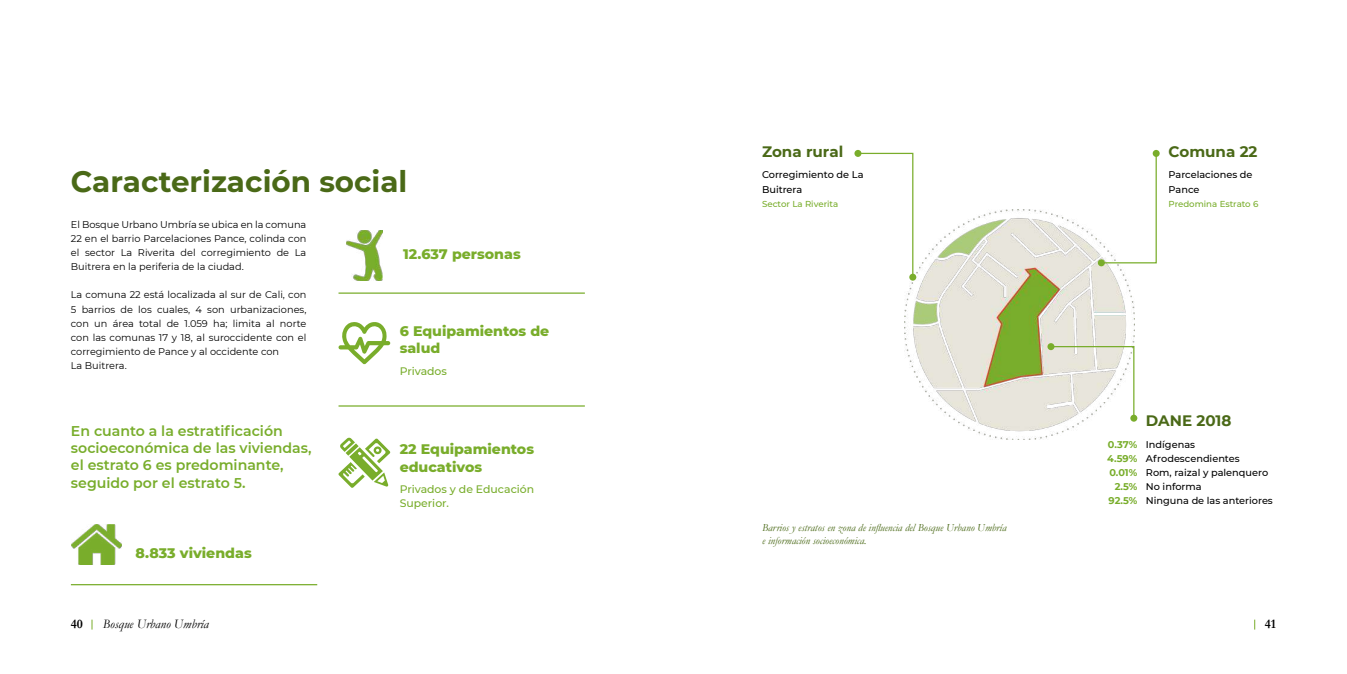
<style>
.page{position:relative;width:1347px;height:674px;background:#fff}
.page>*{position:absolute;margin:0;border:0;box-sizing:border-box;transform-origin:0 0}
.t1{font:700 29.38px "Montserrat";color:#4a6917}
.t2{font:700 15.12px "Montserrat";color:#4a6917}
.t3{font:600 14.12px/17.4px "Montserrat";color:#78ad2b}
.t4{font:800 14.12px/17.4px "Montserrat";color:#79ad2b}
.t5{font:italic 13px "Garamond";color:#000}
.t6{font:700 13px "Garamond";color:#000}
.t7{font:italic 10.88px/13px "Garamond";color:#4a6917}
.t8{font:500 10.88px/14.1px "Montserrat";color:#78ad2b}
.t9{font:9.75px/14.1px "Montserrat";color:#000;text-align:justify}
.t10{font:500 9.75px/14.1px "Montserrat";color:#000}
.t11{font:700 9.75px/14.1px "Montserrat";letter-spacing:-.005em;color:#78ad2b;text-align:right}
.t12{font:500 8.62px "Montserrat";color:#78ad2b}
</style>
<div class="page">
<img style="left:904px;top:209px;width:230px;height:230px">
<img style="left:347px;top:230px;width:35px;height:51px">
<img style="left:72px;top:524px;width:50px;height:40px">
<svg style="left:859px;top:152px;width:55px;height:126px"></svg>
<div style="left:909px;top:273px;width:7px;height:7px;background:#79ad2b;border-radius:50%"></div>
<div style="left:854px;top:150px;width:7px;height:7px;background:#79ad2b;border-radius:50%"></div>
<svg style="left:1049px;top:345px;width:86px;height:74px"></svg>
<div style="left:1130px;top:414px;width:7px;height:7px;background:#79ad2b;border-radius:50%"></div>
<div style="left:1047px;top:343px;width:7px;height:7px;background:#79ad2b;border-radius:50%"></div>
<svg style="left:1100px;top:157px;width:57px;height:107px"></svg>
<div style="left:1152px;top:150px;width:7px;height:7px;background:#79ad2b;border-radius:50%"></div>
<div style="left:1097px;top:259px;width:7px;height:7px;background:#79ad2b;border-radius:50%"></div>
<svg style="left:338px;top:322px;width:52px;height:42px"></svg>
<svg style="left:338px;top:437px;width:52px;height:50px"></svg>
<hr style="left:71px;top:583px;width:246px;height:2px;background:#79ad2b">
<hr style="left:338px;top:292px;width:247px;height:1px;background:#79ad2b">
<hr style="left:338px;top:405px;width:247px;height:1px;background:#79ad2b">
<h1 class="t1" style="left:71px;top:160px;width:338px">Caracterización social</h1>
<p class="t9" style="left:71px;top:217px;width:237px">El Bosque Urbano Umbría se ubica en la comuna 22 en el barrio Parcelaciones Pance, colinda con el sector La Riverita del corregimiento de La Buitrera en la periferia de la ciudad.</p>
<p class="t9" style="left:71px;top:287px;width:237px;text-align:left">La comuna 22 está localizada al sur de Cali, con 5 barrios de los cuales, 4 son urbanizaciones, con un área total de 1.059 ha; limita al norte con las comunas 17 y 18, al suroccidente con el corregimiento de Pance y al occidente con<br>La Buitrera.</p>
<h3 class="t3" style="left:71px;top:421px;width:242px">En cuanto a la estratificación socioeconómica de las viviendas, el estrato 6 es predominante, seguido por el estrato 5.</h3>
<h3 class="t4" style="left:136px;top:543px;width:118px">8.833 viviendas</h3>
<h3 class="t4" style="left:403px;top:244px;width:119px">12.637 personas</h3>
<h3 class="t4" style="left:400px;top:321px;width:151px">6 Equipamientos de salud</h3>
<p class="t8" style="left:400px;top:363px;width:49px">Privados</p>
<h3 class="t4" style="left:400px;top:439px;width:136px">22 Equipamientos educativos</h3>
<p class="t8" style="left:400px;top:481px;width:136px">Privados y de Educación<br>Superior.</p>
<h2 class="t2" style="left:762px;top:141px;width:83px">Zona rural</h2>
<h2 class="t2" style="left:1168px;top:141px;width:90px">Comuna 22</h2>
<p class="t10" style="left:762px;top:167px;width:103px">Corregimiento de La<br>Buitrera</p>
<p class="t10" style="left:1168px;top:167px;width:85px">Parcelaciones de<br>Pance</p>
<p class="t12" style="left:762px;top:198px;width:78px">Sector La Riverita</p>
<p class="t12" style="left:1168px;top:198px;width:91px">Predomina Estrato 6</p>
<p class="t7" style="left:762px;top:520px;width:246px">Barrios y estratos en zona de influencia del Bosque Urbano Umbría e información socioeconómica.</p>
<p class="t11" style="left:1107px;top:436px;width:32px">0.37%<br>4.59%<br>0.01%<br>2.5%<br>92.5%</p>
<h2 class="t2" style="left:1145px;top:409px;width:87px">DANE 2018</h2>
<p class="t10" style="left:1145px;top:436px;width:128px">Indígenas<br>Afrodescendientes<br>Rom, raizal y palenquero<br>No informa<br>Ninguna de las anteriores</p>
<h3 class="t6" style="left:71px;top:614px;width:14px">40</h3>
<h3 class="t5" style="left:103px;top:615px;width:108px">Bosque Urbano Umbría</h3>
<h3 class="t6" style="left:1264px;top:614px;width:13px">41</h3>
</div>
